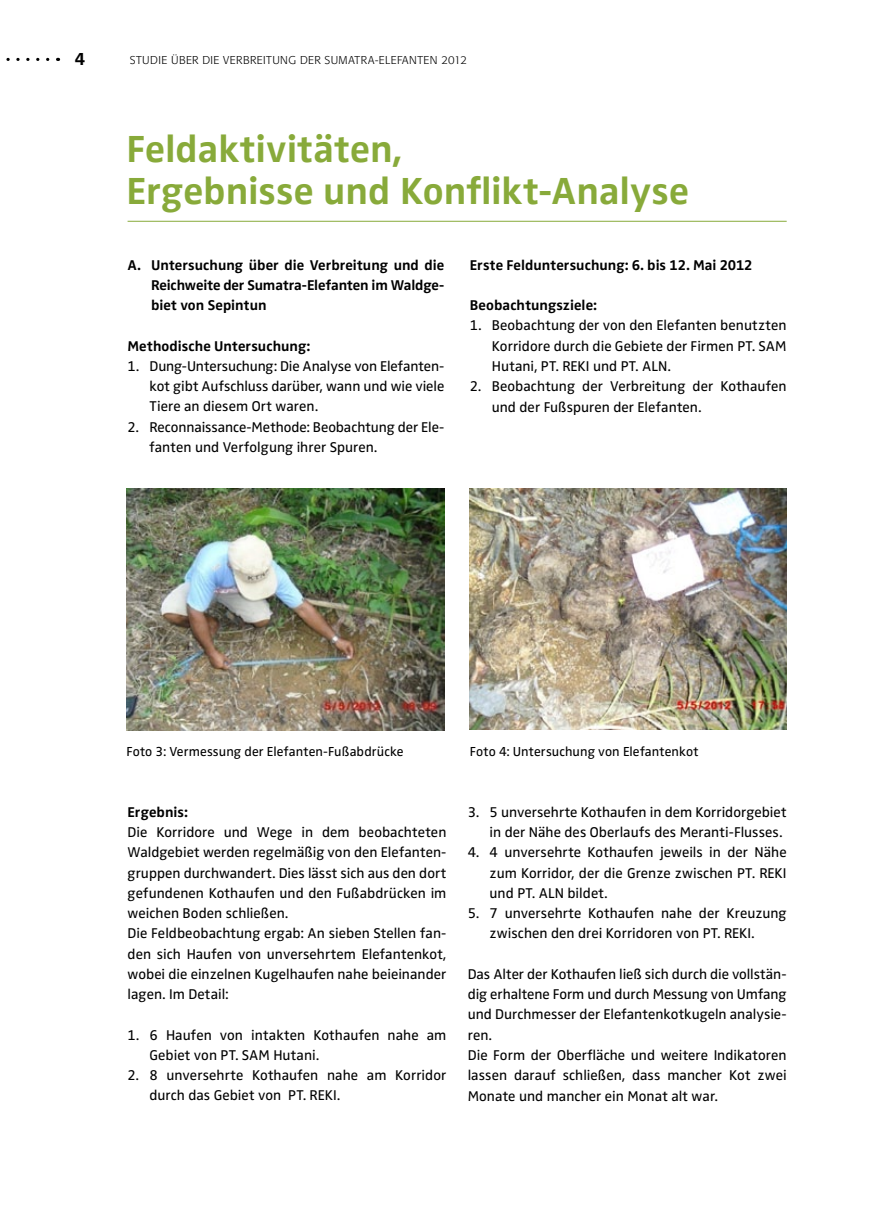
<style>
.page{position:relative;width:893px;height:1221px;background:#fff}
.page>*{position:absolute;margin:0;border:0;box-sizing:border-box;transform-origin:0 0}
.t1{font:700 39px/42px "Zwo";color:#88aa3a}
.t2{font:700 18px "Zwo";color:#000}
.t3{font:14.7px/20.2px "Zwo";letter-spacing:.005em;color:#000}
.t4{font:700 14.7px/20.2px "Zwo";color:#000;text-align:justify}
.t5{font:13.5px "Zwo";letter-spacing:.005em;color:#000}
.t6{font:300 11.25px "Formata";letter-spacing:.04em;color:#000}
</style>
<div class="page">
<svg style="left:6px;top:58px;width:42px;height:3px"></svg>
<img style="left:126px;top:489px;width:318px;height:241px">
<img style="left:470px;top:489px;width:317px;height:240px">
<hr style="left:128px;top:221px;width:659px;height:1px;background:#88aa3a">
<p class="t2" style="left:75px;top:48px;width:12px">4</p>
<p class="t6" style="left:130px;top:54px;width:339px">STUDIE ÜBER DIE VERBREITUNG DER SUMATRA-ELEFANTEN 2012</p>
<h1 class="t1" style="left:126px;top:128px;width:564px">Feldaktivitäten,<br>Ergebnisse und Konflikt-Analyse</h1>
<p class="t4" style="left:151px;top:254px;width:295px;text-indent:-23px">A. Untersuchung über die Verbreitung und die Reichweite der Sumatra-Elefanten im Waldge&shy;biet von Sepintun</p>
<p class="t4" style="left:128px;top:335px;width:184px">Methodische Untersuchung:</p>
<p class="t3" style="left:150px;top:356px;width:296px;text-align:justify;text-indent:-22px">1. Dung-Untersuchung: Die Analyse von Elefanten&shy;kot gibt Aufschluss darüber, wann und wie viele Tiere an diesem Ort waren.</p>
<p class="t3" style="left:149px;top:416px;width:296px;text-indent:-22px">2. Reconnaissance-Methode: Beobachtung der Ele&shy;fanten und Verfolgung ihrer Spuren.</p>
<p class="t4" style="left:470px;top:254px;width:284px">Erste Felduntersuchung: 6. bis 12. Mai 2012</p>
<p class="t4" style="left:470px;top:295px;width:128px">Beobachtungsziele:</p>
<p class="t3" style="left:492px;top:315px;width:296px;text-align:justify;text-indent:-22px">1. Beobachtung der von den Elefanten benutzten Korridore durch die Gebiete der Firmen PT. SAM Hutani, PT. REKI und PT. ALN.</p>
<p class="t3" style="left:492px;top:376px;width:296px;text-indent:-22px">2. Beobachtung der Verbreitung der Kothaufen und der Fußspuren der Elefanten.</p>
<p class="t5" style="left:126px;top:743px;width:279px">Foto 3: Vermessung der Elefanten-Fußabdrücke</p>
<p class="t5" style="left:470px;top:743px;width:230px">Foto 4: Untersuchung von Elefantenkot</p>
<p class="t4" style="left:128px;top:801px;width:62px">Ergebnis:</p>
<p class="t3" style="left:128px;top:821px;width:320px">Die Korridore und Wege in dem beobachteten Waldgebiet werden regelmäßig von den Elefanten&shy;gruppen durchwandert. Dies lässt sich aus den dort gefundenen Kothaufen und den Fußabdrücken im weichen Boden schließen.<br>Die Feldbeobachtung ergab: An sieben Stellen fan&shy;den sich Haufen von unversehrtem Elefantenkot, wobei die einzelnen Kugelhaufen nahe beieinander lagen. Im Detail:</p>
<p class="t3" style="left:150px;top:1024px;width:298px;text-indent:-22px">1. 6 Haufen von intakten Kothaufen nahe am<br>Gebiet von PT. SAM Hutani.</p>
<p class="t3" style="left:149px;top:1064px;width:298px;text-indent:-22px">2. 8 unversehrte Kothaufen nahe am Korridor durch das Gebiet von PT. REKI.</p>
<p class="t3" style="left:468px;top:801px;width:320px;text-align:right">3. 5 unversehrte Kothaufen in dem Korridorgebiet in der Nähe des Oberlaufs des Meranti-Flusses.</p>
<p class="t3" style="left:490px;top:842px;width:298px;text-align:justify;text-indent:-22px">4. 4 unversehrte Kothaufen jeweils in der Nähe zum Korridor, der die Grenze zwischen PT. REKI und PT. ALN bildet.</p>
<p class="t3" style="left:489px;top:903px;width:299px;text-indent:-22px">5. 7 unversehrte Kothaufen nahe der Kreuzung zwischen den drei Korridoren von PT. REKI.</p>
<p class="t3" style="left:468px;top:963px;width:320px">Das Alter der Kothaufen ließ sich durch die vollstän&shy;dig erhaltene Form und durch Messung von Umfang und Durchmesser der Elefantenkotkugeln analysie&shy;ren.<br>Die Form der Oberfläche und weitere Indikatoren lassen darauf schließen, dass mancher Kot zwei Monate und mancher ein Monat alt war.</p>
</div>
